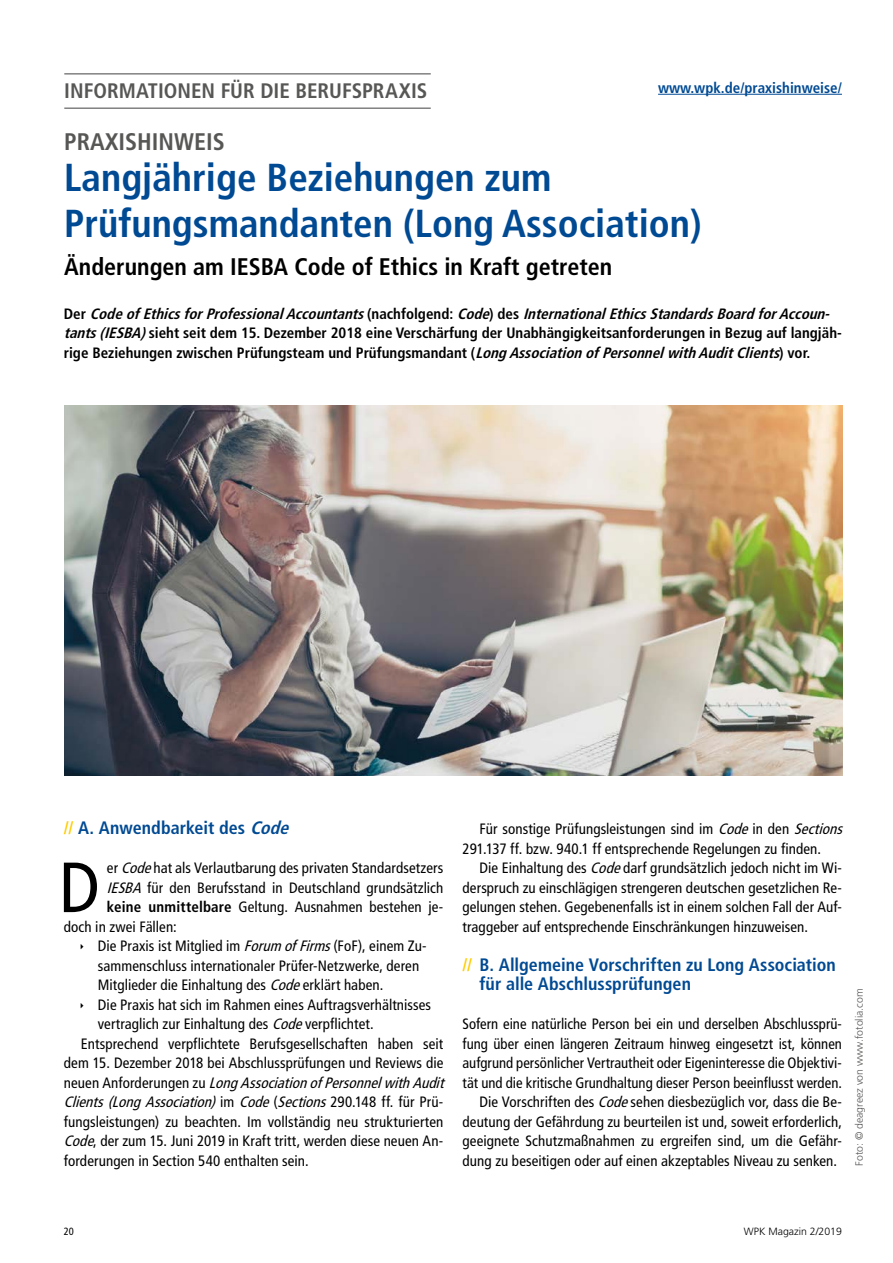
<style>
.page{position:relative;width:893px;height:1263px;background:#fff}
.page>*{position:absolute;margin:0;border:0;box-sizing:border-box;transform-origin:0 0}
.t1{font:condensed 70.8px "Frutiger LT Pro";color:#000}
.t2{font:700 condensed 39px/46.8px "Frutiger LT Pro";color:#004a93}
.t3{font:700 condensed 24px "Frutiger LT Pro";color:#000}
.t4{font:700 condensed 24px "Frutiger LT Pro";color:#575756}
.t5{font:700 condensed 21px "Frutiger LT Pro";color:#575756}
.t6{font:700 condensed 18px/19.5px "Frutiger LT Pro";color:#004a93}
.t7{font:condensed 15px/19.5px "Frutiger LT Pro";letter-spacing:.005em;color:#000}
.t8{font:700 condensed 15px/19.5px "Frutiger LT Pro";color:#000}
.t9{font:italic condensed 15px "Frutiger LT Pro";color:#000}
.t10{font:700 condensed 15px "Frutiger LT Pro";color:#004a93}
.t11{font:300 10.5px "Frutiger";color:#575756}
.t12{font:300 10.5px "Frutiger";color:#000}
.t13{font:condensed 10.5px "Frutiger LT Pro";color:#000}
.s1{font-style:italic}
.s2{color:#fc0}
.s3{font-weight:700}
.s4{font-style:normal}
</style>
<div class="page">
<hr style="left:64px;top:73px;width:367px;height:1px;background:#575756">
<hr style="left:64px;top:108px;width:367px;height:1px;background:#575756">
<hr style="left:658px;top:94px;width:184px;height:1px;background:#004a93">
<img style="left:64px;top:405px;width:778px;height:371px">
<h3 class="t5" style="left:64px;top:78px;width:364px">INFORMATIONEN FÜR DIE BERUFSPRAXIS</h3>
<p class="t10" style="left:658px;top:79px;width:185px">www.wpk.de/praxishinweise/</p>
<h3 class="t4" style="left:64px;top:127px;width:162px">PRAXISHINWEIS</h3>
<h2 class="t2" style="left:64px;top:154px;width:639px">Langjährige Beziehungen zum<br>Prüfungsmandanten (Long Association)</h2>
<h3 class="t3" style="left:64px;top:252px;width:550px">Änderungen am IESBA Code of Ethics in Kraft getreten</h3>
<p class="t8" style="left:64px;top:304px;width:780px">D e r <span class="s1">CodeofEthicsforProfessionalAccountants</span>( n a c h f o l g e n d : <span class="s1">Code</span>) d e s <span class="s1">InternationalEthicsStandardsBoardforAccoun&shy;tants(IESBA)</span>sieht seit dem 15. Dezember 2018 eine Verschärfung der Unabhängigkeitsanforderungen in Bezug auf langjäh&shy;rige Beziehungen zwischen Prüfungsteam und Prüfungsmandant (<span class="s1">LongAssociationofPersonnelwithAuditClients</span>) vor.</p>
<p class="t6" style="left:64px;top:818px;width:232px"><span class="s2">///</span> A. Anwendbarkeit des <span class="s1">Code</span></p>
<h1 class="t1" style="left:59px;top:846px;width:42px">D</h1>
<p class="t7" style="left:107px;top:858px;width:338px">er <span class="s1">Code</span>hat als Verlautbarung des privaten Standardsetzers</p>
<p class="t7" style="left:107px;top:878px;width:338px"><span class="s1">IESBA</span> für den Berufsstand in Deutschland grundsätzlich</p>
<p class="t7" style="left:107px;top:897px;width:338px"><span class="s3">keine unmittelbare</span> Geltung. Ausnahmen bestehen je-</p>
<p class="t7" style="left:64px;top:917px;width:114px">doch in zwei Fällen:</p>
<p class="t7" style="left:98px;top:936px;width:330px">Die Praxis ist Mitglied im <span class="s1">Forum ofFirms</span>(FoF), einem Zu-</p>
<p class="t7" style="left:98px;top:956px;width:323px">sammenschluss internationaler Prüfer-Netzwerke, deren</p>
<p class="t7" style="left:98px;top:975px;width:287px">Mitglieder die Einhaltung des <span class="s1">Code</span>erklärt haben.</p>
<p class="t7" style="left:98px;top:995px;width:335px">Die Praxis hat sich im Rahmen eines Auftragsverhältnisses</p>
<p class="t7" style="left:98px;top:1014px;width:277px">vertraglich zur Einhaltung des <span class="s1">Code</span>verpflichtet.</p>
<p class="t7" style="left:81px;top:1034px;width:364px">Entsprechend verpflichtete Berufsgesellschaften haben seit</p>
<p class="t7" style="left:64px;top:1053px;width:381px">dem 15. Dezember 2018 bei Abschlussprüfungen und Reviews die</p>
<p class="t9" style="left:64px;top:1074px;width:386px"><span class="s4">n e u e n A n f o r d e r u n g e n z u</span> LongAssociationofPersonnelwithAudit</p>
<p class="t9" style="left:64px;top:1093px;width:381px">Clients(LongAssociation)<span class="s4">i m</span> Code<span class="s4">(</span> Sections<span class="s4">2 9 0 . 1 4 8 f f . f ü r P r ü -</span></p>
<p class="t7" style="left:64px;top:1112px;width:381px">fungsleistungen) zu beachten. Im vollständig neu strukturierten</p>
<p class="t7" style="left:64px;top:1131px;width:381px"><span class="s1">Code</span>, der zum 15. Juni 2019 in Kraft tritt, werden diese neuen An-</p>
<p class="t7" style="left:64px;top:1151px;width:246px">forderungen in Section 540 enthalten sein.</p>
<p class="t7" style="left:463px;top:819px;width:386px;text-indent:17px">Für sonstige Prüfungsleistungen sind im <span class="s1">Code</span>in den <span class="s1">Sections<br></span>291.137 ff. bzw. 940.1 ff entsprechende Regelungen zu finden.</p>
<p class="t7" style="left:463px;top:858px;width:381px;text-align:justify;text-indent:17px">Die Einhaltung des <span class="s1">Code</span>darf grundsätzlich jedoch nicht im Wi&shy;derspruch zu einschlägigen strengeren deutschen gesetzlichen Re&shy;gelungen stehen. Gegebenenfalls ist in einem solchen Fall der Auf&shy;traggeber auf entsprechende Einschränkungen hinzuweisen.</p>
<p class="t6" style="left:480px;top:955px;width:358px;text-indent:-17px"><span class="s2">///</span> B. Allgemeine Vorschriften zu Long Association für alle Abschlussprüfungen</p>
<p class="t7" style="left:463px;top:1014px;width:381px">Sofern eine natürliche Person bei ein und derselben Abschlussprü-</p>
<p class="t7" style="left:463px;top:1034px;width:381px">fung über einen längeren Zeitraum hinweg eingesetzt ist, können</p>
<p class="t7" style="left:463px;top:1053px;width:381px">aufgrund persönlicher Vertrautheit oder Eigeninteresse die Objektivi-</p>
<p class="t7" style="left:463px;top:1073px;width:381px">tät und die kritische Grundhaltung dieser Person beeinflusst werden.</p>
<p class="t7" style="left:480px;top:1092px;width:364px">Die Vorschriften des <span class="s1">Code</span>sehen diesbezüglich vor, dass die Be-</p>
<p class="t7" style="left:463px;top:1112px;width:381px">deutung der Gefährdung zu beurteilen ist und, soweit erforderlich,</p>
<p class="t7" style="left:463px;top:1131px;width:381px">geeignete Schutzmaßnahmen zu ergreifen sind, um die Gefähr-</p>
<p class="t7" style="left:463px;top:1151px;width:376px">dung zu beseitigen oder auf einen akzeptables Niveau zu senken.</p>
<p class="t11" style="left:853px;top:1166px;width:179px;rotate:-90deg">Foto: © deagreez von www.fotolia.com</p>
<p class="t13" style="left:64px;top:1225px;width:12px">20</p>
<p class="t12" style="left:744px;top:1225px;width:100px">WPK Magazin 2/2019</p>
</div>
